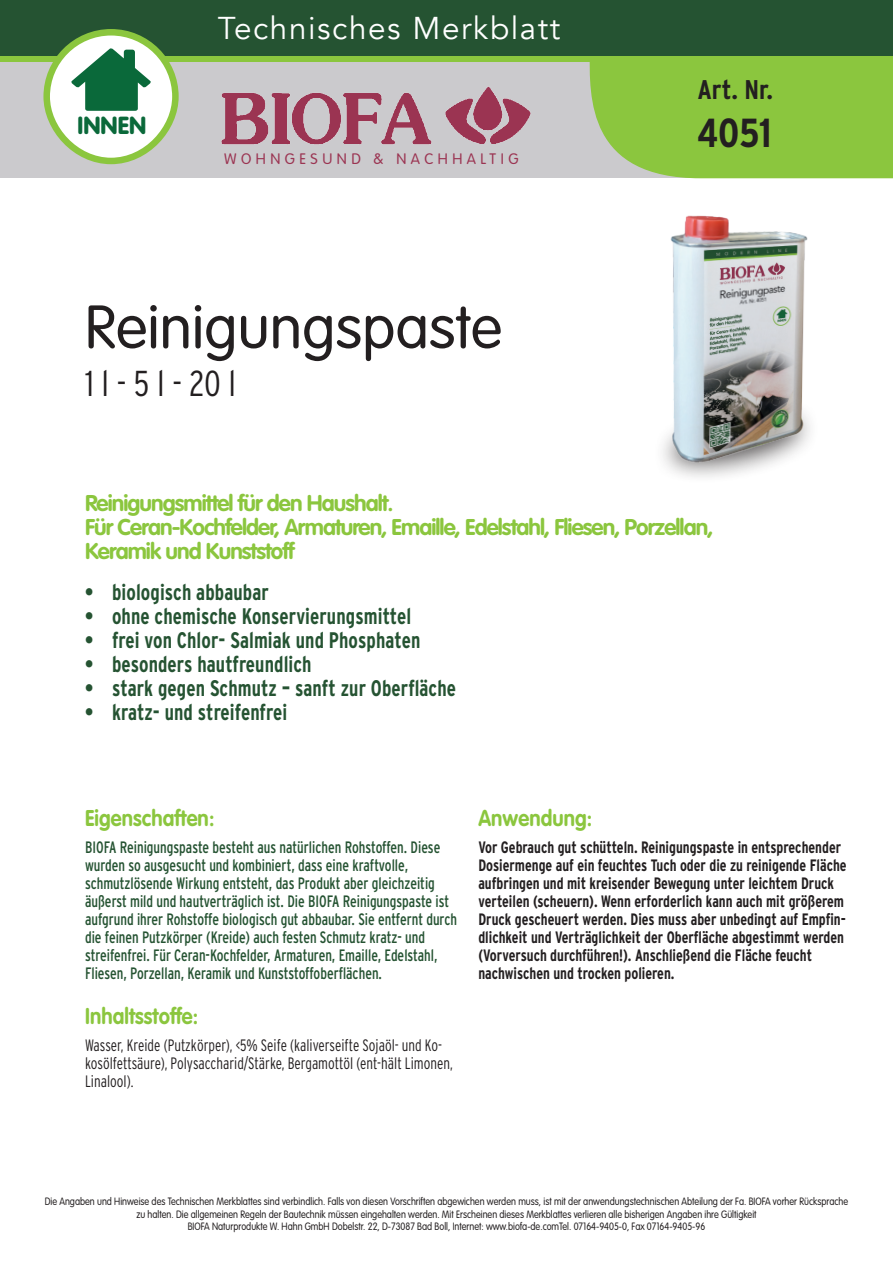
<style>
.page{position:relative;width:893px;height:1263px;background:#fff}
.page>*{position:absolute;margin:0;border:0;box-sizing:border-box;transform-origin:0 0}
.t1{font:300 60px "VAG Rounded Std";color:#231f20}
.t2{font:700 condensed 40.5px "Interstate";color:#231f20}
.t3{font:300 condensed 36px "Interstate";color:#231f20}
.t4{font:31.5px "Avenir";letter-spacing:.05em;color:#fff}
.t5{font:700 condensed 27px "Interstate";color:#231f20}
.t6{font:900 24.3px "VAG Rounded";color:#0a693a}
.t7{font:700 condensed 22.5px "Interstate";letter-spacing:.005em;color:#255332;scale:.9 1}
.t8{font:700 22.5px/24px "VAG Rounded Std";letter-spacing:-.04em;color:#8bc63e}
.t9{font:700 22.5px "VAG Rounded Std";letter-spacing:.005em;color:#8bc63e;scale:.9 1}
.t10{font:condensed 16.5px/18px "Interstate";color:#255332;scale:.9 1}
.t11{font:700 condensed 16.5px/18px "Interstate";color:#231f20;scale:.9 1}
.t12{font:300 condensed 16.5px/18px "Interstate";color:#231f20;scale:.9 1}
.t13{font:300 15px "VAG Rounded Std";letter-spacing:.3em;color:#9b3452}
.t14{font:300 10.5px/12.6px "VAG Rounded Std";color:#231f20;text-align:center;scale:.87 1}
</style>
<div class="page">
<div style="left:653px;top:397px;width:167px;height:87px;background:#231f20;opacity:.75"></div>
<img style="left:656px;top:215px;width:164px;height:251px">
<div style="left:0;top:0;width:893px;height:178px;background:#cbcacd"></div>
<svg style="left:589px;top:62px;width:304px;height:117px;background:#90c649"></svg>
<svg style="left:0;top:55px;width:893px;height:7px;background:#7cb53c"></svg>
<div style="left:0;top:0;width:893px;height:55px;background:#255332"></div>
<img style="left:221px;top:87px;width:310px;height:58px">
<div style="left:47px;top:32px;width:128px;height:129px;background:#fff;border-radius:50%"></div>
<div style="left:43px;top:29px;width:136px;height:135px;border:7px solid #8bc63e;border-radius:50%"></div>
<svg style="left:71px;top:48px;width:80px;height:63px"></svg>
<h3 class="t6" style="left:78px;top:111px;width:70px">INNEN</h3>
<h3 class="t4" style="left:218px;top:9px;width:344px">Technisches Merkblatt</h3>
<p class="t13" style="left:224px;top:150px;width:296px">WOHNGESUND &amp; NACHHALTIG</p>
<h1 class="t1" style="left:85px;top:293px;width:419px">Reinigungspaste</h1>
<h3 class="t3" style="left:85px;top:361px;width:152px">1 l - 5 l - 20 l</h3>
<h3 class="t5" style="left:697px;top:73px;width:77px">Art. Nr.</h3>
<h2 class="t2" style="left:697px;top:108px;width:76px">4051</h2>
<h3 class="t8" style="left:85px;top:491px;width:630px">Reinigungsmittel für den Haushalt.<br>Für Ceran-Kochfelder, Armaturen, Emaille, Edelstahl, Fliesen, Porzellan,<br>Keramik und Kunststoff</h3>
<h3 class="t7" style="left:85px;top:578px;width:206px">• biologisch abbaubar</h3>
<h3 class="t7" style="left:85px;top:602px;width:364px">• ohne chemische Konservierungsmittel</h3>
<h3 class="t7" style="left:85px;top:626px;width:374px">• frei von Chlor- Salmiak und Phosphaten</h3>
<h3 class="t7" style="left:85px;top:650px;width:253px">• besonders hautfreundlich</h3>
<h3 class="t7" style="left:85px;top:674px;width:414px">• stark gegen Schmutz – sanft zur Oberfläche</h3>
<h3 class="t7" style="left:85px;top:698px;width:226px">• kratz- und streifenfrei</h3>
<h3 class="t9" style="left:85px;top:805px;width:145px">Eigenschaften:</h3>
<p class="t10" style="left:85px;top:838px;width:415px">BIOFA Reinigungspaste besteht aus natürlichen Rohstoffen. Diese wurden so ausgesucht und kombiniert, dass eine kraftvolle, schmutzlösende Wirkung entsteht, das Produkt aber gleichzeitig äußerst mild und hautverträglich ist. Die BIOFA Reinigungspaste ist aufgrund ihrer Rohstoffe biologisch gut abbaubar. Sie entfernt durch die feinen Putzkörper (Kreide) auch festen Schmutz kratz- und streifenfrei. Für Ceran-Kochfelder, Armaturen, Emaille, Edelstahl, Fliesen, Porzellan, Keramik und Kunststoffoberflächen.</p>
<h3 class="t9" style="left:85px;top:1003px;width:127px">Inhaltsstoffe:</h3>
<p class="t12" style="left:85px;top:1036px;width:410px">Wasser, Kreide (Putzkörper), &lt;5% Seife (kaliverseifte Sojaöl- und Ko&shy;kosölfettsäure), Polysaccharid/Stärke, Bergamottöl (ent-hält Limonen,<br>Linalool).</p>
<h3 class="t9" style="left:478px;top:805px;width:128px">Anwendung:</h3>
<p class="t11" style="left:478px;top:838px;width:411px">Vor Gebrauch gut schütteln. Reinigungspaste in entsprechender Dosiermenge auf ein feuchtes Tuch oder die zu reinigende Fläche aufbringen und mit kreisender Bewegung unter leichtem Druck verteilen (scheuern). Wenn erforderlich kann auch mit größerem Druck gescheuert werden. Dies muss aber unbedingt auf Empfin&shy;dlichkeit und Verträglichkeit der Oberfläche abgestimmt werden (Vorversuch durchführen!). Anschließend die Fläche feucht nachwischen und trocken polieren.</p>
<p class="t14" style="left:45px;top:1195px;width:925px">Die Angaben und Hinweise des Technischen Merkblattes sind verbindlich. Falls von diesen Vorschriften abgewichen werden muss, ist mit der anwendungstechnischen Abteilung der Fa. BIOFA vorher Rücksprache zu halten. Die allgemeinen Regeln der Bautechnik müssen eingehalten werden. Mit Erscheinen dieses Merkblattes verlieren alle bisherigen Angaben ihre Gültigkeit<br>BIOFA Naturprodukte W. Hahn GmbH Dobelstr. 22, D-73087 Bad Boll, Internet: www.biofa-de.comTel. 07164-9405-0, Fax 07164-9405-96</p>
</div>
